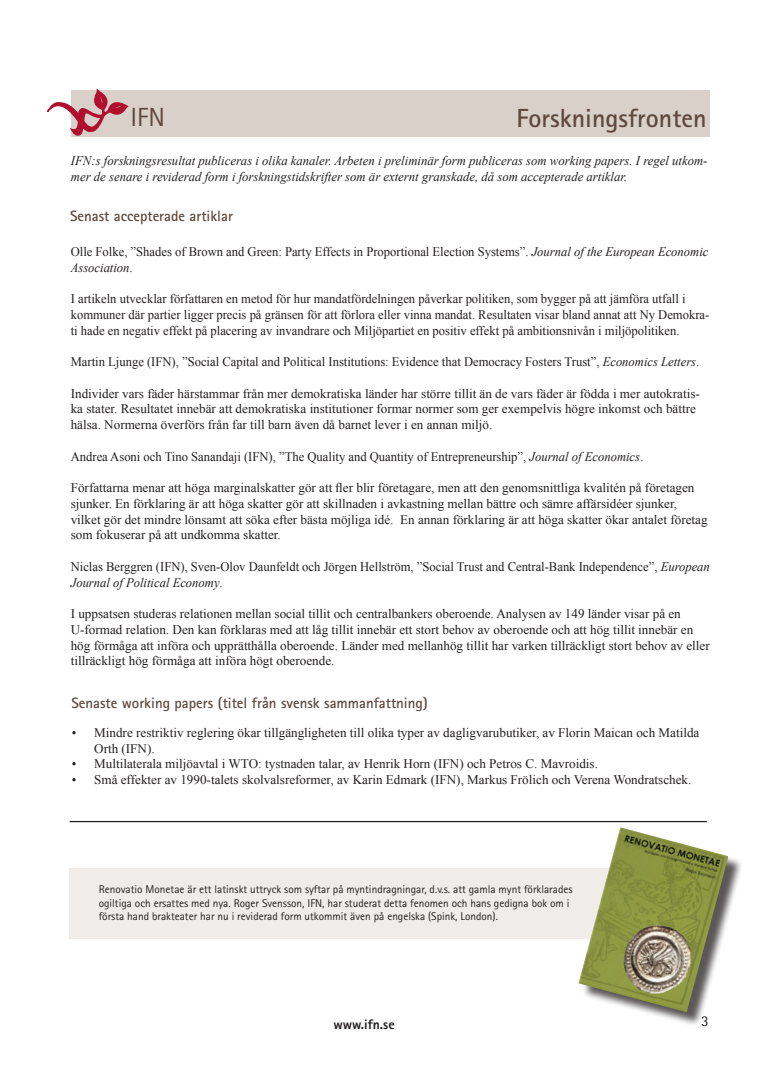
<style>
.page{position:relative;width:780px;height:1088px;background:#fff}
.page>*{position:absolute;margin:0;border:0;box-sizing:border-box;transform-origin:0 0}
.t1{font:700 26.25px "Agfa Rotis Sans Serif";color:#5f493e}
.t2{font:26.25px "Agfa Rotis Sans Serif";color:#5f493e}
.t3{font:700 15px "Agfa Rotis Sans Serif";color:#5f493e}
.t4{font:15px "Agfa Rotis Sans Serif";color:#231f20}
.t5{font:800 13.75px "Agfa Rotis Sans Serif";color:#231f20}
.t6{font:13.12px/15.8px "Times New Roman";color:#231f20}
.t7{font:13.12px/15.8px "Times New Roman";color:#231f20;scale:.96 1}
.t8{font:italic 13.12px/15.8px "Times New Roman";color:#231f20}
.t9{font:11.25px/13.5px "Rotis Sans Serif AT";color:#231f20}
.s1{font-style:italic}
</style>
<div class="page">
<div style="left:72px;top:90px;width:638px;height:47px;background:#d8d0c9"></div>
<svg style="left:47px;top:90px;width:82px;height:46px"></svg>
<hr style="left:70px;top:821px;width:636px;height:1px;background:#231f20">
<div style="left:70px;top:868px;width:638px;height:70px;background:#f0ece9"></div>
<div style="left:581px;top:830px;width:162px;height:197px;background:#231f20;opacity:.75"></div>
<img style="left:578px;top:827px;width:150px;height:185px">
<h1 class="t2" style="left:130px;top:102px;width:36px">IFN</h1>
<h1 class="t1" style="left:516px;top:102px;width:192px">Forskningsfronten</h1>
<p class="t8" style="left:71px;top:152px;width:638px">IFN:s forskningsresultat publiceras i olika kanaler. Arbeten i preliminär form publiceras som working papers. I regel utkom&shy;mer de senare i reviderad form i forskningstidskrifter som är externt granskade, då som accepterade artiklar.</p>
<p class="t3" style="left:70px;top:206px;width:164px">Senast accepterade artiklar</p>
<p class="t7" style="left:71px;top:243px;width:665px">Olle Folke, ”Shades of Brown and Green: Party Effects in Proportional Election Systems”. <span class="s1">Journal of the European Economic<br>Association</span>.</p>
<p class="t7" style="left:71px;top:291px;width:666px">I artikeln utvecklar författaren en metod för hur mandatfördelningen påverkar politiken, som bygger på att jämföra utfall i kommuner där partier ligger precis på gränsen för att förlora eller vinna mandat. Resultaten visar bland annat att Ny Demokra&shy;ti hade en negativ effekt på placering av invandrare och Miljöpartiet en positiv effekt på ambitionsnivån i miljöpolitiken.</p>
<p class="t7" style="left:71px;top:354px;width:656px">Martin Ljunge (IFN), ”Social Capital and Political Institutions: Evidence that Democracy Fosters Trust”, <span class="s1">Economics Letters</span>.</p>
<p class="t6" style="left:71px;top:385px;width:630px">Individer vars fäder härstammar från mer demokratiska länder har större tillit än de vars fäder är födda i mer autokratis&shy;ka stater. Resultatet innebär att demokratiska institutioner formar normer som ger exempelvis högre inkomst och bättre hälsa. Normerna överförs från far till barn även då barnet lever i en annan miljö.</p>
<p class="t7" style="left:71px;top:448px;width:598px">Andrea Asoni och Tino Sanandaji (IFN), ”The Quality and Quantity of Entrepreneurship”, <span class="s1">Journal of Economics</span>.</p>
<p class="t6" style="left:71px;top:480px;width:638px">Författarna menar att höga marginalskatter gör att fler blir företagare, men att den genomsnittliga kvalitén på företagen sjunker. En förklaring är att höga skatter gör att skillnaden i avkastning mellan bättre och sämre affärsidéer sjunker, vilket gör det mindre lönsamt att söka efter bästa möjliga idé. En annan förklaring är att höga skatter ökar antalet företag som fokuserar på att undkomma skatter.</p>
<p class="t7" style="left:71px;top:558px;width:667px">Niclas Berggren (IFN), Sven-Olov Daunfeldt och Jörgen Hellström, ”Social Trust and Central-Bank Independence”, <span class="s1">European<br>Journal of Political Economy</span>.</p>
<p class="t6" style="left:71px;top:606px;width:640px">I uppsatsen studeras relationen mellan social tillit och centralbankers oberoende. Analysen av 149 länder visar på en U-formad relation. Den kan förklaras med att låg tillit innebär ett stort behov av oberoende och att hög tillit innebär en hög förmåga att införa och upprätthålla oberoende. Länder med mellanhög tillit har varken tillräckligt stort behov av eller tillräckligt hög förmåga att införa högt oberoende.</p>
<p class="t3" style="left:71px;top:693px;width:358px">Senaste working papers (titel från svensk sammanfattning)</p>
<p class="t6" style="left:94px;top:724px;width:606px;text-indent:-22px">• Mindre restriktiv reglering ökar tillgängligheten till olika typer av dagligvarubutiker, av Florin Maican och Matilda<br>Orth (IFN).</p>
<p class="t6" style="left:72px;top:756px;width:527px">• Multilaterala miljöavtal i WTO: tystnaden talar, av Henrik Horn (IFN) och Petros C. Mavroidis.</p>
<p class="t6" style="left:72px;top:771px;width:621px">• Små effekter av 1990-talets skolvalsreformer, av Karin Edmark (IFN), Markus Frölich och Verena Wondratschek.</p>
<p class="t9" style="left:99px;top:882px;width:475px">Renovatio Monetae är ett latinskt uttryck som syftar på myntindragningar, d.v.s. att gamla mynt förklarades ogiltiga och ersattes med nya. Roger Svensson, IFN, har studerat detta fenomen och hans gedigna bok om i första hand brakteater har nu i reviderad form utkommit även på engelska (Spink, London).</p>
<p class="t5" style="left:333px;top:1015px;width:63px">www.ifn.se</p>
<p class="t4" style="left:701px;top:1012px;width:9px">3</p>
</div>
